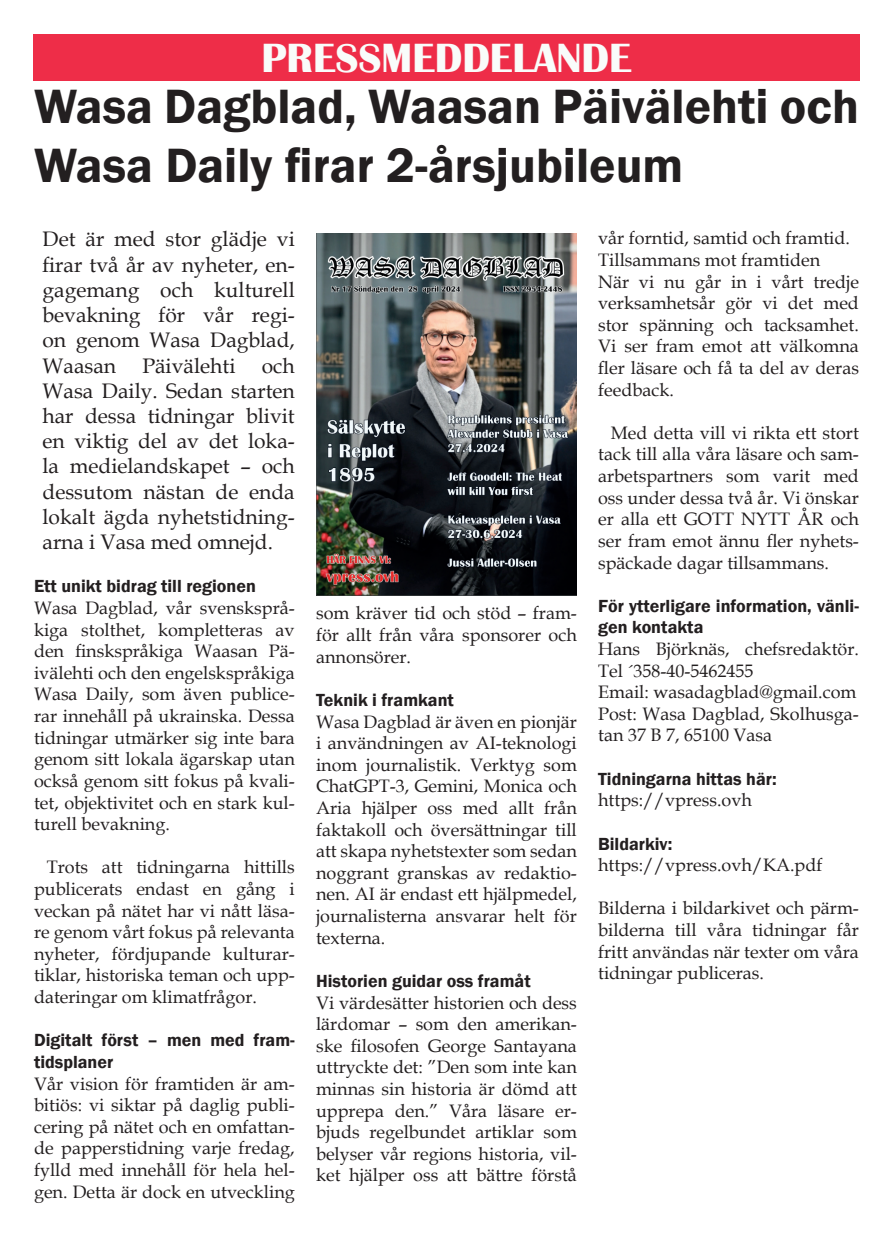
<style>
.page{position:relative;width:893px;height:1234px;background:#fff}
.page>*{position:absolute;margin:0;border:0;box-sizing:border-box;transform-origin:0 0}
.t1{font:600 49.5px/59.4px "Franklin Gothic";color:#231f20}
.t2{font:700 42px "Britannic";color:#f9fcfa}
.t3{font:21px/25.2px "Book Antiqua";color:#231f20;text-align:justify}
.t4{font:18px/21.6px "Book Antiqua";color:#231f20;text-align:justify}
.t5{font:600 18px/21.6px "Franklin Gothic";color:#231f20}
</style>
<div class="page">
<div style="left:33px;top:34px;width:826px;height:47px;background:#ee2d48"></div>
<img style="left:316px;top:233px;width:261px;height:362px">
<h2 class="t2" style="left:261px;top:34px;width:371px">PRESSMEDDELANDE</h2>
<h1 class="t1" style="left:34px;top:77px;width:826px">Wasa Dagblad, Waasan Päivälehti och<br>Wasa Daily firar 2-årsjubileum</h1>
<p class="t3" style="left:43px;top:226px;width:254px">Det är med stor glädje vi firar två år av nyheter, en&shy;gagemang och kulturell bevakning för vår regi&shy;on genom Wasa Dagblad, Waasan</p>
<p class="t3" style="left:43px;top:352px;width:254px;text-indent:219px">och Wasa Daily. Sedan starten har dessa tidningar blivit en viktig del av det loka&shy;la medielandskapet – och dessutom nästan de enda lokalt ägda nyhetstidning&shy;arna i Vasa med omnejd.</p>
<p class="t5" style="left:34px;top:575px;width:223px">Ett unikt bidrag till regionen</p>
<p class="t4" style="left:34px;top:596px;width:262px">Wasa Dagblad, vår svensksprå&shy;kiga stolthet, kompletteras av den finskspråkiga Waasan Pä&shy;ivälehti och den engelskspråkiga Wasa Daily, som även publice&shy;rar innehåll på ukrainska. Dessa tidningar utmärker sig inte bara genom sitt lokala ägarskap utan också genom sitt fokus på kvali&shy;tet, objektivitet och en stark kul&shy;turell bevakning.</p>
<p class="t4" style="left:34px;top:855px;width:262px;text-indent:13px">Trots att tidningarna hittills publicerats endast en gång i veckan på nätet har vi nått läsa&shy;re genom vårt fokus på relevanta nyheter, fördjupande kulturar&shy;tiklar, historiska teman och upp&shy;dateringar om klimatfrågor.</p>
<p class="t5" style="left:34px;top:1029px;width:262px">Digitalt först – men med fram&shy;tidsplaner</p>
<p class="t4" style="left:34px;top:1071px;width:262px">Vår vision för framtiden är am&shy;bitiös: vi siktar på daglig publi&shy;cering på nätet och en omfattan&shy;de papperstidning varje fredag, fylld med innehåll för hela hel&shy;gen. Detta är dock en utveckling</p>
<p class="t3" style="left:142px;top:352px;width:95px">Päivälehti</p>
<p class="t4" style="left:316px;top:602px;width:262px">som kräver tid och stöd – fram&shy;för allt från våra sponsorer och annonsörer.</p>
<p class="t5" style="left:316px;top:689px;width:139px">Teknik i framkant</p>
<p class="t4" style="left:316px;top:710px;width:262px">Wasa Dagblad är även en pionjär i användningen av AI-teknologi inom journalistik. Verktyg som ChatGPT-3, Gemini, Monica och Aria hjälper oss med allt från faktakoll och översättningar till att skapa nyhetstexter som sedan noggrant granskas av redaktio&shy;nen. AI är endast ett hjälpmedel, journalisterna ansvarar helt för texterna.</p>
<p class="t5" style="left:316px;top:970px;width:216px">Historien guidar oss framåt</p>
<p class="t4" style="left:316px;top:990px;width:262px">Vi värdesätter historien och dess lärdomar – som den amerikan&shy;ske filosofen George Santayana uttryckte det: ”Den som inte kan minnas sin historia är dömd att upprepa den.” Våra läsare er&shy;bjuds regelbundet artiklar som belyser vår regions historia, vil&shy;ket hjälper oss att bättre förstå</p>
<p class="t4" style="left:598px;top:227px;width:262px;text-align:left">vår forntid, samtid och framtid.<br>Tillsammans mot framtiden<br>När vi nu går in i vårt tredje verksamhetsår gör vi det med stor spänning och tacksamhet.<br>Vi ser fram emot att välkomna fler läsare och få ta del av deras feedback.</p>
<p class="t4" style="left:598px;top:421px;width:262px;text-indent:13px">Med detta vill vi rikta ett stort tack till alla våra läsare och sam&shy;arbetspartners som varit med oss under dessa två år. Vi önskar er alla ett GOTT NYTT ÅR och ser fram emot ännu fler nyhets&shy;späckade dagar tillsammans.</p>
<p class="t5" style="left:598px;top:595px;width:262px">För ytterligare information, vänli&shy;gen kontakta</p>
<p class="t4" style="left:598px;top:637px;width:262px;text-align:left">Hans Björknäs, chefsredaktör.<br>Tel ´358-40-5462455<br>Email: wasadagblad@gmail.com<br>Post: Wasa Dagblad, Skolhusga&shy;tan 37 B 7, 65100 Vasa</p>
<p class="t5" style="left:598px;top:768px;width:180px">Tidningarna hittas här:</p>
<p class="t4" style="left:598px;top:788px;width:155px">https://vpress.ovh</p>
<p class="t5" style="left:598px;top:832px;width:76px">Bildarkiv:</p>
<p class="t4" style="left:598px;top:853px;width:226px">https://vpress.ovh/KA.pdf</p>
<p class="t4" style="left:598px;top:896px;width:262px">Bilderna i bildarkivet och pärm&shy;bilderna till våra tidningar får fritt användas när texter om våra tidningar publiceras.</p>
</div>
